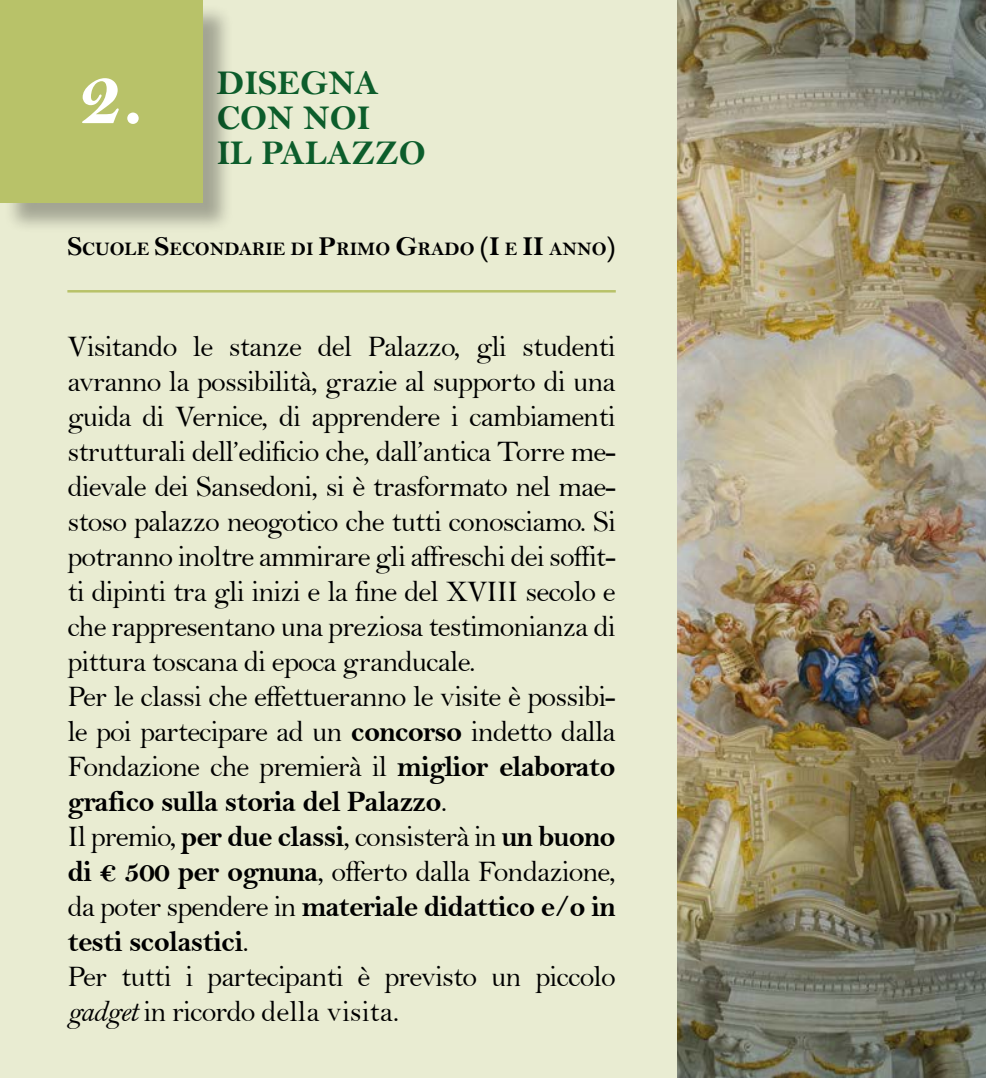
<style>
.page{position:relative;width:986px;height:1078px;background:#fff}
.page>*{position:absolute;margin:0;border:0;box-sizing:border-box;transform-origin:0 0}
.t1{font:35px/35px "Bell MT Bold";color:#0c5d2b}
.t2{font:30px/35px "Bell";letter-spacing:-.03em;color:#000}
.t3{font:30px/35px "Bell MT Bold";letter-spacing:-.03em;color:#000}
.t4{font:19.25px "Bell MT Bold";color:#000}
.s1{font-size:27.5px}
.s2{font-family:"Bell MT Bold"}
.s3{font-family:"Bell"}
.s4{font-family:"Bell MT Italic"}
</style>
<div class="page">
<div style="left:0;top:0;width:985px;height:1077px;background:#e9ecd2"></div>
<div style="left:3px;top:3px;width:230px;height:230px;background:#000;opacity:.3"></div>
<div style="left:0;top:0;width:202px;height:202px;background:#b8c269"></div>
<img style="left:677px;top:0;width:308px;height:1077px">
<svg style="left:82px;top:78px;width:57px;height:46px"></svg>
<hr style="left:67px;top:290px;width:548px;height:2px;background:#b8c269">
<p class="t1" style="left:217px;top:65px;width:210px">DISEGNA<br>CON NOI<br>IL PALAZZO</p>
<p class="t4" style="left:67px;top:237px;width:549px"><span class="s1">S</span>CUOLE <span class="s1">S</span>ECONDARIE DI <span class="s1">P</span>RIMO <span class="s1">G</span>RADO <span class="s1">(I</span> E <span class="s1">II</span> ANNO<span class="s1">)</span></p>
<p class="t2" style="left:67px;top:328px;width:549px">Visitando le stanze del Palazzo, gli studenti avranno la possibilità, grazie al supporto di una guida di Vernice, di apprendere i cambiamenti strutturali dell’edificio che, dall’antica Torre me&shy;dievale dei Sansedoni, si è trasformato nel mae&shy;stoso palazzo neogotico che tutti conosciamo. Si potranno inoltre ammirare gli affreschi dei soffit&shy;ti dipinti tra gli inizi e la fine del XVIII secolo e che rappresentano una preziosa testimonianza di pittura toscana di epoca granducale.<br>Per le classi che effettueranno le visite è possibi&shy;le poi partecipare ad un <span class="s2">concorso</span> indetto dalla Fondazione che premierà il <span class="s2">miglior elaborato</span></p>
<p class="t3" style="left:67px;top:783px;width:381px">grafico sulla storia del Palazzo<span class="s3">.</span></p>
<p class="t2" style="left:67px;top:818px;width:549px">Il premio, <span class="s2">per due classi</span>, consisterà in <span class="s2">un buono di € 500 per ognuna</span>, offerto dalla Fondazione,</p>
<p class="t3" style="left:67px;top:888px;width:549px"><span class="s3">da poter spendere in</span> materiale didattico e/o in testi scolastici<span class="s3">.</span></p>
<p class="t2" style="left:67px;top:958px;width:549px">Per tutti i partecipanti è previsto un piccolo <span class="s4">gadget</span> in ricordo della visita.</p>
</div>
